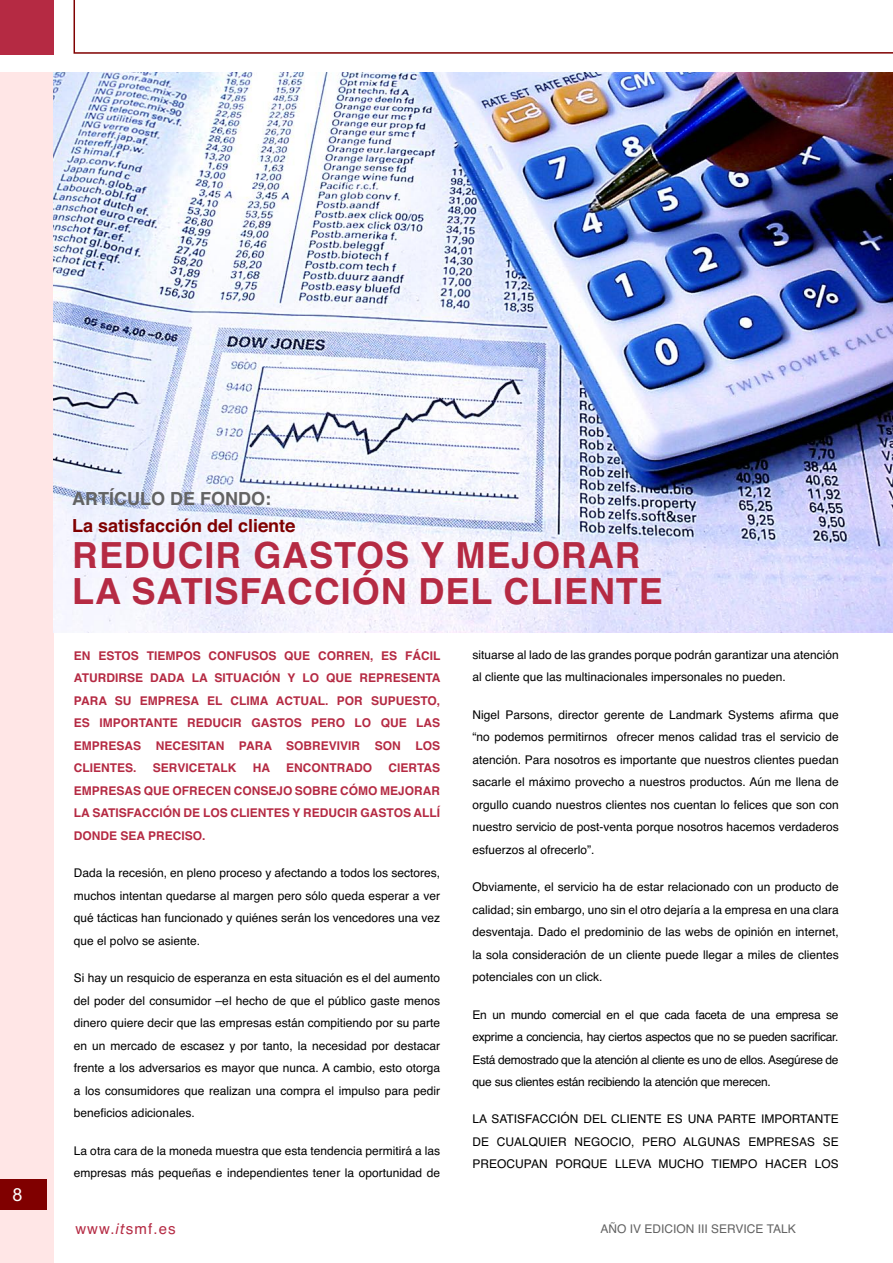
<style>
.page{position:relative;width:893px;height:1263px;background:#fff}
.page>*{position:absolute;margin:0;border:0;box-sizing:border-box;transform-origin:0 0}
.t1{font:700 36px/36px "Helvetica";letter-spacing:.025em;color:#b52a43}
.t2{font:700 18px "Helvetica";color:#800000}
.t3{font:700 18px "Helvetica";color:#636363}
.t4{font:18px "Arial";color:#fff}
.t5{font:15px "Helvetica";letter-spacing:.075em;color:#b52a43}
.t6{font:12px/22.5px "Helvetica";color:#000;text-align:justify}
.t7{font:700 12px/22.5px "Helvetica";color:#b52a43;text-align:justify}
.t8{font:12px "Helvetica";color:#636363}
.s1{font-family:"Helvetica Neue";font-style:italic}
</style>
<div class="page">
<div style="left:0;top:0;width:53px;height:55px;background:#b52a43"></div>
<svg style="left:73px;top:0;width:820px;height:54px"></svg>
<div style="left:0;top:72px;width:54px;height:1191px;background:#ffe6e6"></div>
<div style="left:0;top:1179px;width:47px;height:31px;background:#800000"></div>
<img style="left:54px;top:72px;width:839px;height:560px">
<h2 class="t4" style="left:13px;top:1184px;width:12px">8</h2>
<h2 class="t3" style="left:72px;top:492px;width:200px">ARTÍCULO DE FONDO:</h2>
<h2 class="t2" style="left:72px;top:519px;width:224px">La satisfacción del cliente</h2>
<h1 class="t1" style="left:72px;top:541px;width:592px">REDUCIR GASTOS Y MEJORAR<br>LA SATISFACCIÓN DEL CLIENTE</h1>
<p class="t7" style="left:74px;top:645px;width:368px">EN ESTOS TIEMPOS CONFUSOS QUE CORREN, ES FÁCIL ATURDIRSE DADA LA SITUACIÓN Y LO QUE REPRESENTA PARA SU EMPRESA EL CLIMA ACTUAL. POR SUPUESTO, ES IMPORTANTE REDUCIR GASTOS PERO LO QUE LAS EMPRESAS NECESITAN PARA SOBREVIVIR SON LOS CLIENTES.</p>
<p class="t7" style="left:74px;top:758px;width:368px;text-indent:314px">CIERTAS EMPRESAS QUE OFRECEN CONSEJO SOBRE CÓMO MEJORAR LA SATISFACCIÓN DE LOS CLIENTES Y REDUCIR GASTOS ALLÍ DONDE SEA PRECISO.</p>
<p class="t6" style="left:74px;top:863px;width:368px">Dada la recesión, en pleno proceso y afectando a todos los sectores, muchos intentan quedarse al margen pero sólo queda esperar a ver qué tácticas han funcionado y quiénes serán los vencedores una vez que el polvo se asiente.</p>
<p class="t6" style="left:74px;top:968px;width:368px">Si hay un resquicio de esperanza en esta situación es el del aumento del poder del consumidor –el hecho de que el público gaste menos dinero quiere decir que las empresas están compitiendo por su parte en un mercado de escasez y por tanto, la necesidad por destacar frente a los adversarios es mayor que nunca. A cambio, esto otorga a los consumidores que realizan una compra el impulso para pedir beneficios adicionales.</p>
<p class="t6" style="left:74px;top:1140px;width:368px">La otra cara de la moneda muestra que esta tendencia permitirá a las empresas más pequeñas e independientes tener la oportunidad de</p>
<p class="t7" style="left:153px;top:758px;width:85px">SERVICETALK</p>
<p class="t7" style="left:253px;top:758px;width:19px">HA</p>
<p class="t7" style="left:286px;top:758px;width:87px">ENCONTRADO</p>
<p class="t6" style="left:472px;top:644px;width:368px">situarse al lado de las grandes porque podrán garantizar una atención al cliente que las multinacionales impersonales no pueden.</p>
<p class="t6" style="left:472px;top:704px;width:368px">Nigel Parsons, director gerente de Landmark Systems afirma que “no podemos permitirnos ofrecer menos calidad tras el servicio de atención. Para nosotros es importante que nuestros clientes puedan sacarle el máximo provecho a nuestros productos. Aún me llena de orgullo cuando nuestros clientes nos cuentan lo felices que son con nuestro servicio de post-venta porque nosotros hacemos verdaderos esfuerzos al ofrecerlo”.</p>
<p class="t6" style="left:472px;top:877px;width:368px">Obviamente, el servicio ha de estar relacionado con un producto de calidad; sin embargo, uno sin el otro dejaría a la empresa en una clara desventaja. Dado el predominio de las webs de opinión en internet, la sola consideración de un cliente puede llegar a miles de clientes potenciales con un click.</p>
<p class="t6" style="left:472px;top:1004px;width:368px">En un mundo comercial en el que cada faceta de una empresa se exprime a conciencia, hay ciertos aspectos que no se pueden sacrificar.<br>Está demostrado que la atención al cliente es uno de ellos. Asegúrese de que sus clientes están recibiendo la atención que merecen.</p>
<p class="t6" style="left:472px;top:1109px;width:368px">LA SATISFACCIÓN DEL CLIENTE ES UNA PARTE IMPORTANTE DE CUALQUIER NEGOCIO, PERO ALGUNAS EMPRESAS SE PREOCUPAN PORQUE LLEVA MUCHO TIEMPO HACER LOS</p>
<p class="t5" style="left:75px;top:1223px;width:102px">www.<span class="s1">it</span>smf.es</p>
<p class="t8" style="left:600px;top:1224px;width:197px">AÑO IV EDICION III SERVICE TALK</p>
</div>
